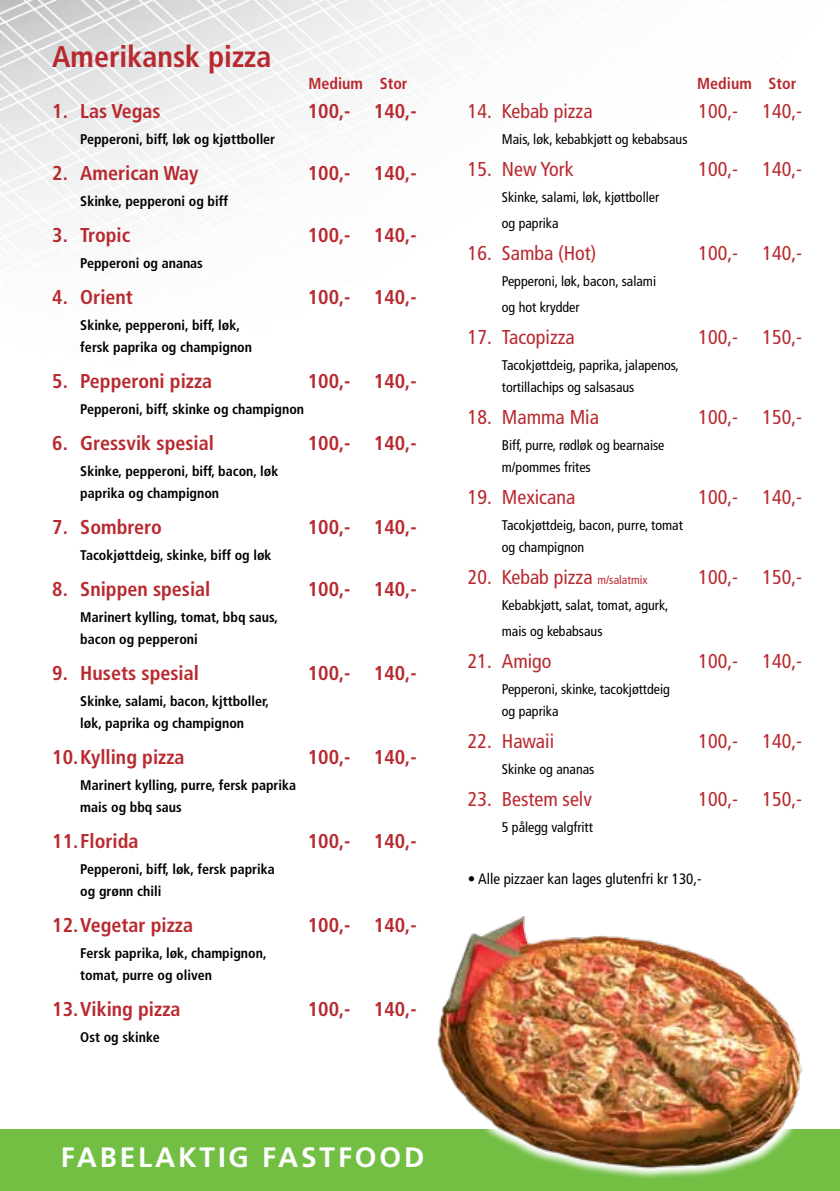
<style>
.page{position:relative;width:840px;height:1191px;background:#fff}
.page>*{position:absolute;margin:0;border:0;box-sizing:border-box;transform-origin:0 0}
.t1{font:700 condensed 30px "Frutiger";color:#b8292f}
.t2{font:700 28px "Frutiger";letter-spacing:.1em;color:#fff}
.t3{font:700 condensed 20px "Frutiger";color:#b8292f}
.t4{font:condensed 20px "Frutiger";color:#b8292f}
.t5{font:700 condensed 16px "Frutiger";color:#b8292f}
.t6{font:condensed 15px "Frutiger";color:#000}
.t7{font:700 condensed 14px/22px "Frutiger";color:#000}
.t8{font:condensed 14px/22px "Frutiger";color:#000}
.s1{font-size:12px}
</style>
<div class="page">
<img style="left:0;top:0;width:504px;height:231px">
<div style="left:0;top:1129px;width:839px;height:62px;background:#72bf44"></div>
<svg style="left:593px;top:1172px;width:131px;height:7px"></svg>
<img style="left:437px;top:916px;width:366px;height:256px">
<h1 class="t1" style="left:52px;top:39px;width:220px">Amerikansk pizza</h1>
<p class="t5" style="left:308px;top:73px;width:101px">Medium Stor</p>
<p class="t5" style="left:696px;top:73px;width:101px">Medium Stor</p>
<h3 class="t3" style="left:52px;top:99px;width:110px">1. Las Vegas</h3>
<h3 class="t3" style="left:308px;top:99px;width:110px">100,- 140,-</h3>
<p class="t7" style="left:80px;top:128px;width:196px">Pepperoni, biff, løk og kjøttboller</p>
<h3 class="t3" style="left:52px;top:161px;width:148px">2. American Way</h3>
<h3 class="t3" style="left:308px;top:161px;width:110px">100,- 140,-</h3>
<p class="t7" style="left:80px;top:190px;width:149px">Skinke, pepperoni og biff</p>
<h3 class="t3" style="left:52px;top:223px;width:79px">3. Tropic</h3>
<h3 class="t3" style="left:308px;top:223px;width:110px">100,- 140,-</h3>
<p class="t7" style="left:80px;top:252px;width:124px">Pepperoni og ananas</p>
<h3 class="t3" style="left:52px;top:285px;width:82px">4. Orient</h3>
<h3 class="t3" style="left:308px;top:285px;width:110px">100,- 140,-</h3>
<p class="t7" style="left:80px;top:314px;width:173px">Skinke, pepperoni, biff, løk, fersk paprika og champignon</p>
<h3 class="t3" style="left:52px;top:369px;width:161px">5. Pepperoni pizza</h3>
<h3 class="t3" style="left:308px;top:369px;width:110px">100,- 140,-</h3>
<p class="t7" style="left:80px;top:398px;width:225px">Pepperoni, biff, skinke og champignon</p>
<h3 class="t3" style="left:52px;top:431px;width:163px">6. Gressvik spesial</h3>
<h3 class="t3" style="left:308px;top:431px;width:110px">100,- 140,-</h3>
<p class="t7" style="left:80px;top:460px;width:199px">Skinke, pepperoni, biff, bacon, løk paprika og champignon</p>
<h3 class="t3" style="left:52px;top:515px;width:111px">7. Sombrero</h3>
<h3 class="t3" style="left:308px;top:515px;width:110px">100,- 140,-</h3>
<p class="t7" style="left:80px;top:544px;width:193px">Tacokjøttdeig, skinke, biff og løk</p>
<h3 class="t3" style="left:52px;top:577px;width:160px">8. Snippen spesial</h3>
<h3 class="t3" style="left:308px;top:577px;width:110px">100,- 140,-</h3>
<p class="t7" style="left:80px;top:606px;width:199px">Marinert kylling, tomat, bbq saus, bacon og pepperoni</p>
<h3 class="t3" style="left:52px;top:661px;width:148px">9. Husets spesial</h3>
<h3 class="t3" style="left:308px;top:661px;width:110px">100,- 140,-</h3>
<p class="t7" style="left:80px;top:690px;width:190px">Skinke, salami, bacon, kjttboller, løk, paprika og champignon</p>
<h3 class="t3" style="left:52px;top:745px;width:134px">10.Kylling pizza</h3>
<h3 class="t3" style="left:308px;top:745px;width:110px">100,- 140,-</h3>
<p class="t7" style="left:80px;top:774px;width:217px">Marinert kylling, purre, fersk paprika mais og bbq saus</p>
<h3 class="t3" style="left:52px;top:829px;width:88px">11.Florida</h3>
<h3 class="t3" style="left:308px;top:829px;width:110px">100,- 140,-</h3>
<p class="t7" style="left:80px;top:858px;width:196px">Pepperoni, biff, løk, fersk paprika og grønn chili</p>
<h3 class="t3" style="left:52px;top:913px;width:142px">12.Vegetar pizza</h3>
<h3 class="t3" style="left:308px;top:913px;width:110px">100,- 140,-</h3>
<p class="t7" style="left:80px;top:942px;width:188px">Fersk paprika, løk, champignon, tomat, purre og oliven</p>
<h3 class="t3" style="left:52px;top:997px;width:130px">13.Viking pizza</h3>
<h3 class="t3" style="left:308px;top:997px;width:110px">100,- 140,-</h3>
<p class="t7" style="left:80px;top:1026px;width:81px">Ost og skinke</p>
<h2 class="t2" style="left:61px;top:1141px;width:364px">FABELAKTIG FASTFOOD</h2>
<h3 class="t4" style="left:467px;top:99px;width:126px">14. Kebab pizza</h3>
<h3 class="t4" style="left:698px;top:99px;width:105px">100,- 140,-</h3>
<p class="t8" style="left:501px;top:128px;width:187px">Mais, løk, kebabkjøtt og kebabsaus</p>
<h3 class="t4" style="left:467px;top:157px;width:107px">15. New York</h3>
<h3 class="t4" style="left:698px;top:157px;width:105px">100,- 140,-</h3>
<p class="t8" style="left:501px;top:184px;width:159px;line-height:26px">Skinke, salami, løk, kjøttboller og paprika</p>
<h3 class="t4" style="left:467px;top:241px;width:130px">16. Samba (Hot)</h3>
<h3 class="t4" style="left:698px;top:241px;width:105px">100,- 140,-</h3>
<p class="t8" style="left:501px;top:268px;width:156px;line-height:26px">Pepperoni, løk, bacon, salami og hot krydder</p>
<h3 class="t4" style="left:467px;top:325px;width:108px">17. Tacopizza</h3>
<h3 class="t4" style="left:698px;top:325px;width:105px">100,- 150,-</h3>
<p class="t8" style="left:501px;top:354px;width:178px">Tacokjøttdeig, paprika, jalapenos, tortillachips og salsasaus</p>
<h3 class="t4" style="left:467px;top:405px;width:133px">18. Mamma Mia</h3>
<h3 class="t4" style="left:698px;top:405px;width:105px">100,- 150,-</h3>
<p class="t8" style="left:501px;top:434px;width:164px">Biff, purre, rødløk og bearnaise m/pommes frites</p>
<h3 class="t4" style="left:467px;top:485px;width:109px">19. Mexicana</h3>
<h3 class="t4" style="left:698px;top:485px;width:105px">100,- 140,-</h3>
<p class="t8" style="left:501px;top:514px;width:182px">Tacokjøttdeig, bacon, purre, tomat og champignon</p>
<h3 class="t4" style="left:467px;top:565px;width:181px">20. Kebab pizza <span class="s1">m/salatmix</span></h3>
<h3 class="t4" style="left:698px;top:565px;width:105px">100,- 150,-</h3>
<p class="t8" style="left:501px;top:592px;width:168px;line-height:26px">Kebabkjøtt, salat, tomat, agurk, mais og kebabsaus</p>
<h3 class="t4" style="left:467px;top:649px;width:85px">21. Amigo</h3>
<h3 class="t4" style="left:698px;top:649px;width:105px">100,- 140,-</h3>
<p class="t8" style="left:501px;top:678px;width:169px">Pepperoni, skinke, tacokjøttdeig og paprika</p>
<h3 class="t4" style="left:467px;top:729px;width:88px">22. Hawaii</h3>
<h3 class="t4" style="left:698px;top:729px;width:105px">100,- 140,-</h3>
<p class="t8" style="left:501px;top:758px;width:94px">Skinke og ananas</p>
<h3 class="t4" style="left:467px;top:787px;width:125px">23. Bestem selv</h3>
<h3 class="t4" style="left:698px;top:787px;width:105px">100,- 150,-</h3>
<p class="t8" style="left:501px;top:816px;width:92px">5 pålegg valgfritt</p>
<p class="t6" style="left:467px;top:870px;width:235px">• Alle pizzaer kan lages glutenfri kr 130,-</p>
</div>
